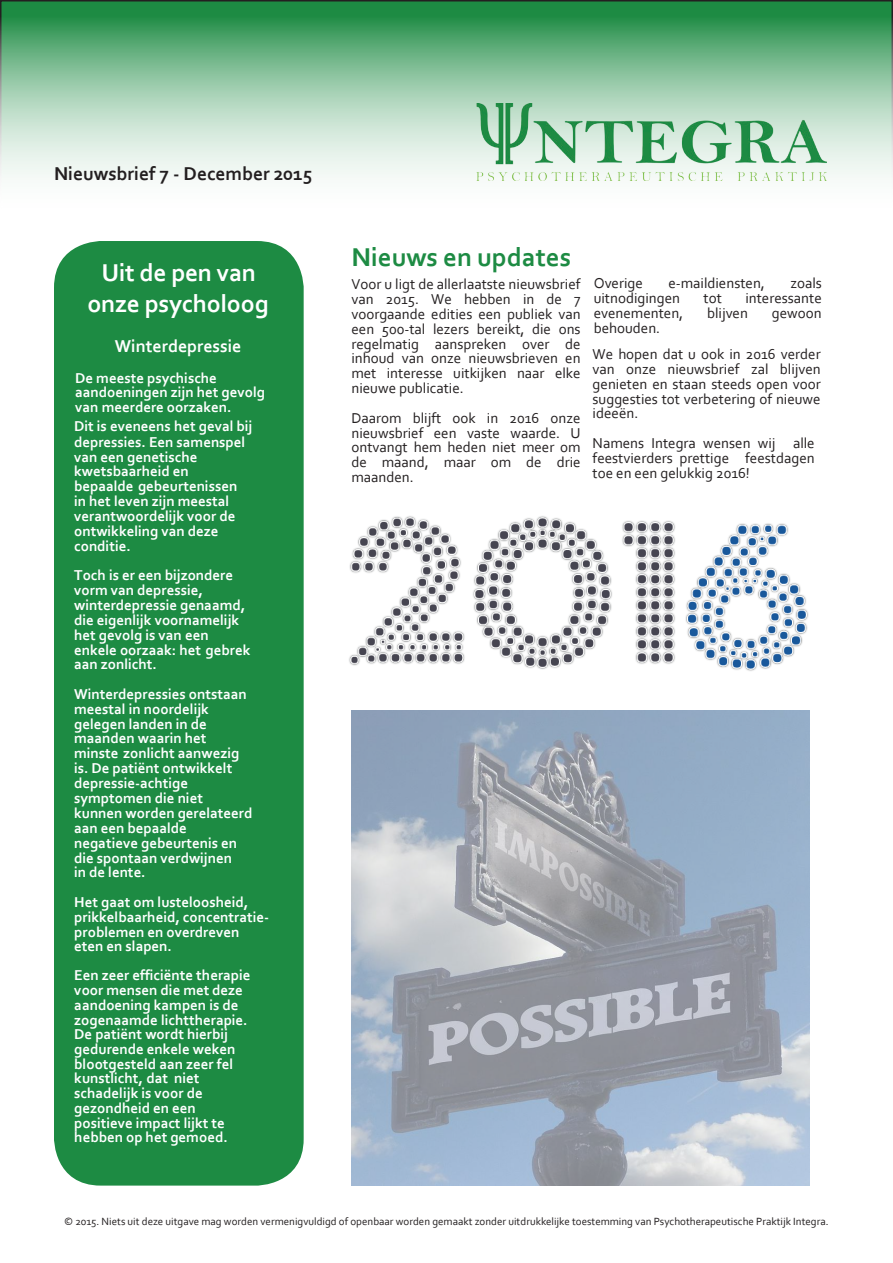
<style>
.page{position:relative;width:893px;height:1263px;background:#fff}
.page>*{position:absolute;margin:0;border:0;box-sizing:border-box;transform-origin:0 0}
.t1{font:700 27px "Corbel";color:#1d8b43}
.t2{font:700 25.5px/30.6px "Corbel";letter-spacing:-.01em;color:#fff;text-align:center}
.t3{font:700 19.5px "Corbel";color:#231f20}
.t4{font:700 18px "Corbel";color:#fff}
.t5{font:700 15px/14.9px "Corbel";color:#fff}
.t6{font:15px/14.9px "Corbel";color:#231f20;text-align:justify}
.t7{font:10.95px "Corbel";color:#231f20}
</style>
<div class="page">
<svg style="left:2px;top:2px;width:889px;height:179px;background:#91c6a3"></svg>
<div style="left:0;top:0;width:893px;height:221px;border:1px solid #231f20"></div>
<div style="left:54px;top:241px;width:250px;height:944px;background:#1d8b43;border-radius:47px"></div>
<img style="left:351px;top:710px;width:458px;height:475px">
<img style="left:349px;top:516px;width:459px;height:155px">
<h3 class="t3" style="left:54px;top:161px;width:260px">Nieuwsbrief 7 - December 2015</h3>
<h2 class="t2" style="left:87px;top:257px;width:183px">Uit de pen van onze psycholoog</h2>
<p class="t4" style="left:115px;top:339px;width:128px">Winterdepressie</p>
<p class="t5" style="left:75px;top:371px;width:191px">De meeste psychische aandoeningen zijn het gevolg van meerdere oorzaken.</p>
<p class="t5" style="left:74px;top:420px;width:180px">Dit is eveneens het geval bij</p>
<p class="t5" style="left:74px;top:436px;width:173px">depressies. Een samenspel van een genetische kwetsbaarheid en bepaalde gebeurtenissen in het leven zijn meestal verantwoordelijk voor de ontwikkeling van deze conditie.</p>
<p class="t5" style="left:74px;top:569px;width:178px">Toch is er een bijzondere vorm van depressie, winterdepressie genaamd, die eigenlijk voornamelijk het gevolg is van een enkele oorzaak: het gebrek aan zonlicht.</p>
<p class="t5" style="left:74px;top:688px;width:180px">Winterdepressies ontstaan meestal in noordelijk gelegen landen in de maanden waarin het minste zonlicht aanwezig is. De patiënt ontwikkelt depressie-achtige symptomen die niet kunnen worden gerelateerd</p>
<p class="t5" style="left:74px;top:822px;width:164px">aan een bepaalde negatieve gebeurtenis en die spontaan verdwijnen in de lente.</p>
<p class="t5" style="left:74px;top:896px;width:196px">Het gaat om lusteloosheid, prikkelbaarheid, concentratie&shy;problemen en overdreven eten en slapen.</p>
<p class="t5" style="left:74px;top:969px;width:178px">Een zeer efficiënte therapie voor mensen die met deze aandoening kampen is de zogenaamde lichttherapie.<br>De patiënt wordt hierbij gedurende enkele weken blootgesteld aan zeer fel kunstlicht, dat niet schadelijk is voor de gezondheid en een positieve impact lijkt te hebben op het gemoed.</p>
<h1 class="t1" style="left:351px;top:240px;width:221px">Nieuws en updates</h1>
<p class="t6" style="left:351px;top:278px;width:231px">Voor u ligt de allerlaatste nieuwsbrief van 2015. We hebben in de 7 voorgaande edities een publiek van een 500-tal lezers bereikt, die ons regelmatig aanspreken over de inhoud van onze nieuwsbrieven en met interesse uitkijken naar elke nieuwe publicatie.</p>
<p class="t6" style="left:594px;top:277px;width:51px">Overige</p>
<p class="t6" style="left:668px;top:277px;width:98px">e-maildiensten,</p>
<p class="t6" style="left:790px;top:277px;width:33px">zoals</p>
<p class="t6" style="left:594px;top:292px;width:88px">uitnodigingen</p>
<p class="t6" style="left:704px;top:292px;width:20px">tot</p>
<p class="t6" style="left:745px;top:292px;width:78px">interessante</p>
<p class="t6" style="left:594px;top:307px;width:91px">evenementen,</p>
<p class="t6" style="left:707px;top:307px;width:42px">blijven</p>
<p class="t6" style="left:772px;top:307px;width:51px">gewoon</p>
<p class="t6" style="left:593px;top:316px;width:230px;line-height:26.4px">behouden.<br>We hopen dat u ook in 2016 verder</p>
<p class="t6" style="left:593px;top:363px;width:230px">van onze nieuwsbrief zal blijven genieten en staan steeds open voor suggesties tot verbetering of nieuwe ideeën.</p>
<p class="t6" style="left:351px;top:412px;width:231px">Daarom blijft ook in 2016 onze nieuwsbrief een vaste waarde. U ontvangt hem heden niet meer om de maand, maar om de drie maanden.</p>
<p class="t6" style="left:593px;top:437px;width:224px">Namens Integra wensen wij alle feestvierders prettige feestdagen toe en een gelukkig 2016!</p>
<p class="t7" style="left:64px;top:1215px;width:766px">© 2015. Niets uit deze uitgave mag worden vermenigvuldigd of openbaar worden gemaakt zonder uitdrukkelijke toestemming van Psychotherapeutische Praktijk Integra.</p>
</div>
